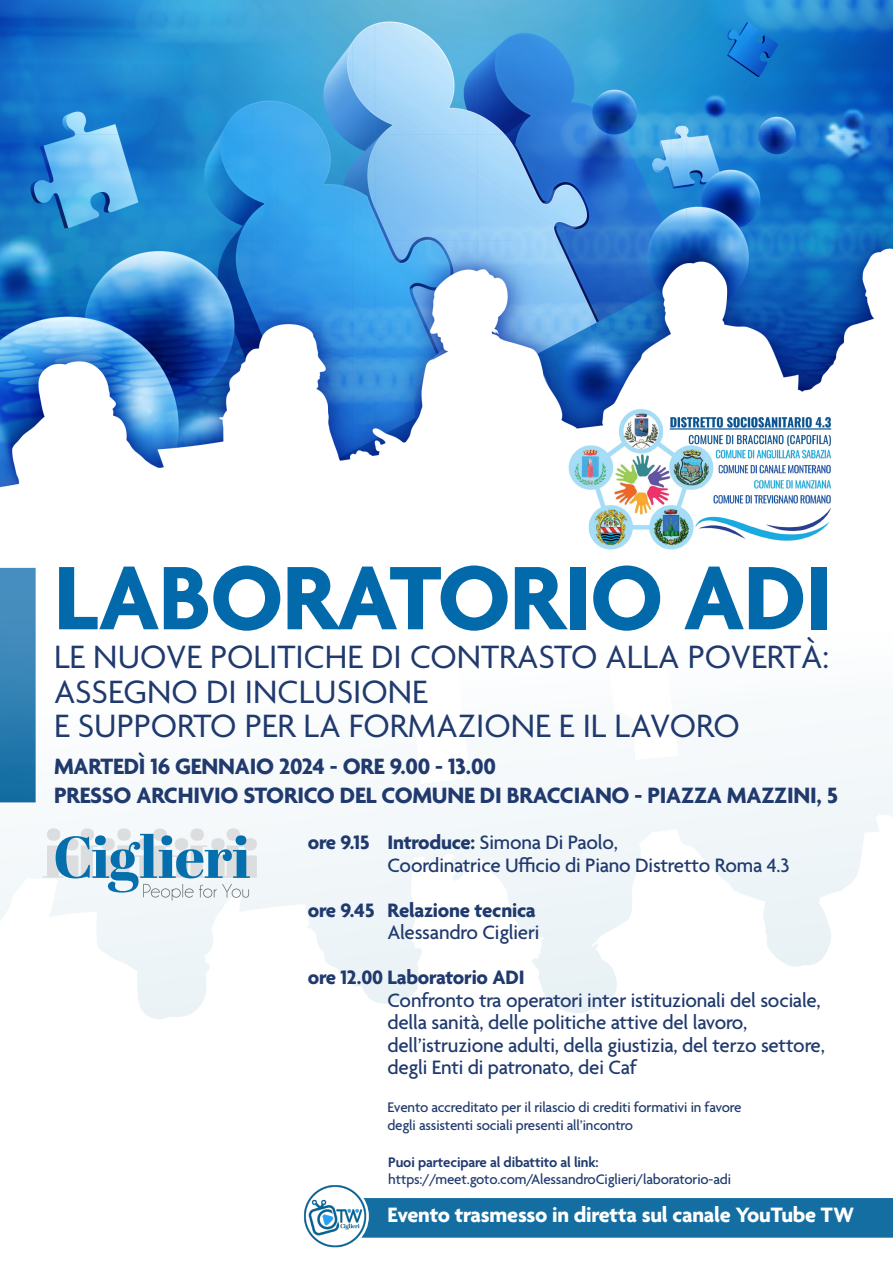
<style>
.page{position:relative;width:893px;height:1263px;background:#fff}
.page>*{position:absolute;margin:0;border:0;box-sizing:border-box;transform-origin:0 0}
.t1{font:700 97.5px "Agenda";letter-spacing:-.01em;color:#026aaa}
.t2{font:34.95px "Agenda";color:#203a6e}
.t3{font:700 24px "Agenda";letter-spacing:-.01em;color:#203a6e}
.t4{font:700 22.5px "Agenda";letter-spacing:-.01em;color:#fff}
.t5{font:500 21px "Agenda";letter-spacing:-.01em;color:#203a6e}
.t6{font:700 21px "Agenda";letter-spacing:-.01em;color:#203a6e}
.t7{font:500 15px "Agenda";letter-spacing:-.01em;color:#203a6e}
.t8{font:600 15px "Agenda";letter-spacing:-.01em;color:#203a6e}
.s1{font-weight:500}
</style>
<div class="page">
<img style="left:0;top:0;width:893px;height:1238px">
<div style="left:47px;top:828px;width:13px;height:13px;background:#dcdddf;border-radius:50%"></div>
<div style="left:81px;top:828px;width:13px;height:13px;background:#dcdddf;border-radius:50%"></div>
<div style="left:117px;top:828px;width:14px;height:13px;background:#dcdddf;border-radius:50%"></div>
<div style="left:153px;top:828px;width:14px;height:13px;background:#dcdddf;border-radius:50%"></div>
<div style="left:191px;top:828px;width:13px;height:13px;background:#dcdddf;border-radius:50%"></div>
<div style="left:227px;top:828px;width:13px;height:13px;background:#dcdddf;border-radius:50%"></div>
<svg style="left:42px;top:834px;width:215px;height:66px"></svg>
<div style="left:301px;top:1182px;width:68px;height:68px;background:#fff;border-radius:50%"></div>
<img style="left:303px;top:1185px;width:63px;height:63px">
<img style="left:569px;top:404px;width:266px;height:151px">
<p class="t1" style="left:54px;top:546px;width:780px">LABORATORIO ADI</p>
<p class="t2" style="left:54px;top:638px;width:777px">LE NUOVE POLITICHE DI CONTRASTO ALLA POVERTÀ:</p>
<p class="t2" style="left:54px;top:673px;width:375px">ASSEGNO DI INCLUSIONE</p>
<p class="t2" style="left:54px;top:707px;width:687px">E SUPPORTO PER LA FORMAZIONE E IL LAVORO</p>
<p class="t3" style="left:54px;top:753px;width:443px">MARTEDÌ 16 GENNAIO 2024 - ORE 9.00 - 13.00</p>
<p class="t3" style="left:54px;top:782px;width:785px">PRESSO ARCHIVIO STORICO DEL COMUNE DI BRACCIANO - PIAZZA MAZZINI, 5</p>
<p class="t6" style="left:308px;top:831px;width:311px">ore 9.15 Introduce: <span class="s1">Simona Di Paolo,</span></p>
<p class="t5" style="left:387px;top:854px;width:404px">Coordinatrice Ufficio di Piano Distretto Roma 4.3</p>
<p class="t6" style="left:308px;top:899px;width:229px">ore 9.45 Relazione tecnica</p>
<p class="t5" style="left:387px;top:921px;width:154px">Alessandro Ciglieri</p>
<p class="t6" style="left:308px;top:966px;width:218px">ore 12.00 Laboratorio ADI</p>
<p class="t5" style="left:387px;top:989px;width:435px">Confronto tra operatori inter istituzionali del sociale,</p>
<p class="t5" style="left:387px;top:1011px;width:361px">della sanità, delle politiche attive del lavoro,</p>
<p class="t5" style="left:387px;top:1034px;width:439px">dell’istruzione adulti, della giustizia, del terzo settore,</p>
<p class="t5" style="left:387px;top:1056px;width:251px">degli Enti di patronato, dei Caf</p>
<p class="t7" style="left:387px;top:1099px;width:356px">Evento accreditato per il rilascio di crediti formativi in favore</p>
<p class="t7" style="left:387px;top:1117px;width:247px">degli assistenti sociali presenti all’incontro</p>
<p class="t8" style="left:388px;top:1154px;width:212px">Puoi partecipare al dibattito al link:</p>
<p class="t7" style="left:388px;top:1171px;width:344px">https://meet.goto.com/AlessandroCiglieri/laboratorio-adi</p>
<p class="t4" style="left:387px;top:1203px;width:468px">Evento trasmesso in diretta sul canale YouTube TW</p>
</div>
